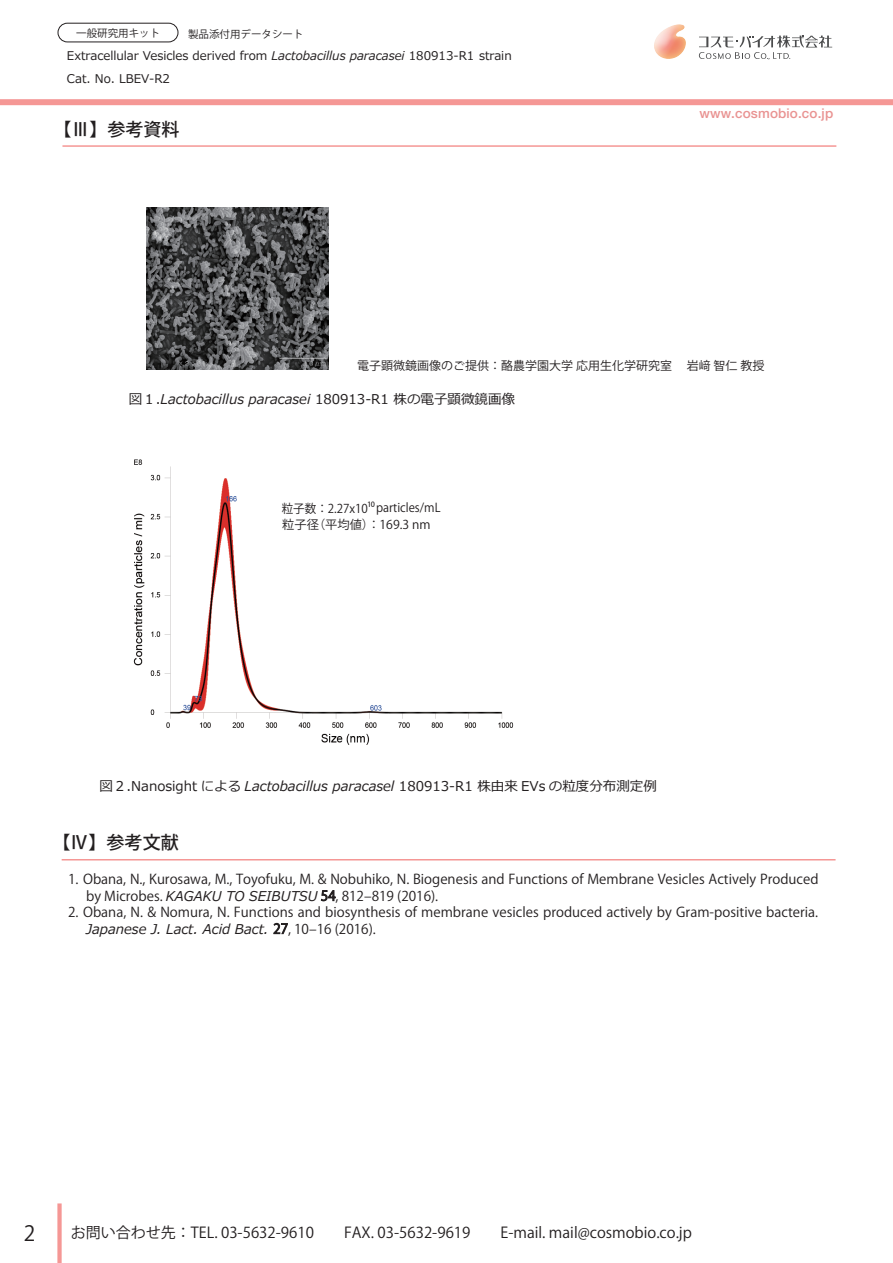
<style>
.page{position:relative;width:893px;height:1263px;background:#fff}
.page>*{position:absolute;margin:0;border:0;box-sizing:border-box;transform-origin:0 0}
.t1{font:21px "Koz Go Pro";color:#231f20}
.t2{font:500 18px "Koz Go Pro";color:#231f20}
.t3{font:15px "Koz Go Pro";color:#231f20}
.t4{font:13.5px/16.5px "Koz Go Pro";color:#231f20}
.t5{font:13.5px "Meiryo";color:#231f20}
.t6{font:italic 13.5px "Meiryo";color:#231f20}
.t7{font:500 13.5px "Helvetica Neue";letter-spacing:.01em;color:#e99392}
.t8{font:12.15px/16px "Koz Go Pr 6 N";color:#231f20;scale:.95 1}
.t9{font:12px/22.8px "Meiryo";color:#231f20}
.t10{font:12px "Koz Go Pro";color:#231f20}
.t11{font:10.5px "Koz Go Pro";color:#231f20}
.s1{font-style:italic}
.s2{font-style:normal}
.s3{font-family:"Meiryo";font-style:italic}
</style>
<div class="page">
<div style="left:57px;top:1203px;width:5px;height:60px;background:#f59795"></div>
<img style="left:654px;top:24px;width:32px;height:35px">
<svg style="left:699px;top:36px;width:133px;height:23px"></svg>
<div style="left:58px;top:23px;width:120px;height:19px;border:1px solid #231f20;border-radius:9px"></div>
<div style="left:0;top:99px;width:893px;height:6px;background:#f59795"></div>
<hr style="left:62px;top:145px;width:774px;height:2px;background:#f59795">
<hr style="left:62px;top:859px;width:774px;height:1px;background:#f59795">
<img style="left:146px;top:208px;width:182px;height:162px">
<img style="left:133px;top:459px;width:381px;height:286px">
<p class="t11" style="left:76px;top:26px;width:85px">一般研究用キット</p>
<p class="t11" style="left:188px;top:27px;width:127px">製品添付用データシート　</p>
<p class="t9" style="left:67px;top:45px;width:446px">Extracellular Vesicles derived from <span class="s1">Lactobacillus paracasei</span> 180913-R1 strain<br>Cat. No. LBEV-R2</p>
<p class="t2" style="left:53px;top:117px;width:145px">【Ⅲ】参考資料　</p>
<p class="t7" style="left:699px;top:105px;width:135px">www.cosmobio.co.jp</p>
<p class="t10" style="left:357px;top:358px;width:409px">電子顕微鏡画像のご提供：酪農学園大学 応用生化学研究室 　岩﨑 智仁 教授</p>
<p class="t6" style="left:129px;top:389px;width:388px"><span class="s2">図１.</span>Lactobacillus paracasei <span class="s2">180913-R1 株の電子顕微鏡画像</span></p>
<p class="t8" style="left:282px;top:500px;width:169px">粒子数： 2.27x10¹⁰particles/mL粒子径（平均値）：169.3 nm</p>
<p class="t5" style="left:100px;top:776px;width:559px">図２.Nanosight による <span class="s1">Lactobacillus paracasel</span> 180913-R1 株由来 EVs の粒度分布測定例</p>
<p class="t2" style="left:53px;top:831px;width:127px">【Ⅳ】参考文献</p>
<p class="t4" style="left:86px;top:871px;width:734px;text-indent:-18px">1. Obana, N., Kurosawa, M., Toyofuku, M. &amp; Nobuhiko, N. Biogenesis and Functions of Membrane Vesicles Actively Produced by Microbes. <span class="s3">KAGAKU TO SEIBUTSU</span> 54, 812–819 (2016).</p>
<p class="t4" style="left:86px;top:904px;width:734px;text-indent:-18px">2. Obana, N. &amp; Nomura, N. Functions and biosynthesis of membrane vesicles produced actively by Gram-positive bacteria.<br><span class="s3">Japanese J. Lact. Acid Bact.</span> 27, 10–16 (2016).</p>
<h1 class="t1" style="left:24px;top:1220px;width:13px">2</h1>
<p class="t3" style="left:71px;top:1223px;width:623px">お問い合わせ先：TEL. 03-5632-9610　　FAX. 03-5632-9619　　E-mail. mail@cosmobio.co.jp</p>
</div>
